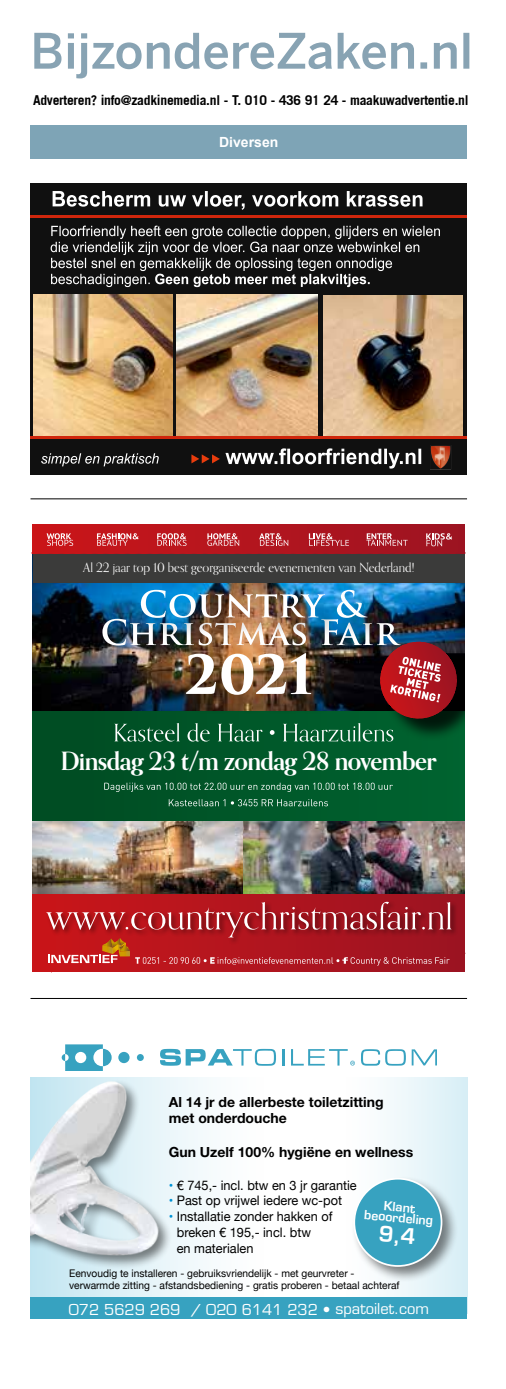
<style>
.page{position:relative;width:506px;height:1389px;background:#fff}
.page>*{position:absolute;margin:0;border:0;box-sizing:border-box;transform-origin:0 0}
.t1{font:700 52.5px "Trajan Pro 3";color:#fff}
.t2{font:700 25.2px "Orpheus Pro";letter-spacing:-.02em;color:#fff}
.t3{font:14.7px "Eurostile";color:#fff}
.t4{font:700 14px/16.8px "Helvetica Neue";color:#000}
.t5{font:700 14px "Arial";color:#fff}
.t6{font:700 13.65px "Trade Gothic";letter-spacing:-.02em;color:#000}
.t7{font:13.12px/15.8px "Helvetica Neue";color:#000}
.t8{font:12.78px "Orpheus Pro";color:#fff}
.t9{font:600 12.25px/10.5px "Eurostile";color:#fff;text-align:center}
.t10{font:10.5px/12.6px "Helvetica Neue";color:#000}
.s1{color:#0093d6}
</style>
<div class="page">
<div style="left:30px;top:184px;width:436px;height:291px;background:#101010"></div>
<img style="left:33px;top:295px;width:139px;height:141px">
<hr style="left:30px;top:215px;width:436px;height:3px;background:#cf260c">
<svg style="left:53px;top:191px;width:370px;height:19px"></svg>
<svg style="left:430px;top:445px;width:21px;height:24px"></svg>
<svg style="left:51px;top:226px;width:389px;height:61px"></svg>
<img style="left:177px;top:295px;width:141px;height:141px">
<img style="left:323px;top:295px;width:140px;height:141px">
<svg style="left:41px;top:453px;width:118px;height:13px"></svg>
<svg style="left:191px;top:448px;width:230px;height:21px"></svg>
<hr style="left:30px;top:436px;width:436px;height:3px;background:#cf260c">
<hr style="left:31px;top:998px;width:436px;height:1px;background:#000">
<div style="left:31px;top:126px;width:436px;height:33px;background:#7ea4b6"></div>
<hr style="left:31px;top:499px;width:436px;height:1px;background:#000">
<svg style="left:34px;top:33px;width:435px;height:45px"></svg>
<img style="left:242px;top:821px;width:223px;height:73px">
<img style="left:33px;top:583px;width:432px;height:129px">
<img style="left:33px;top:821px;width:209px;height:73px">
<div style="left:33px;top:712px;width:432px;height:109px;background:#005628"></div>
<svg style="left:169px;top:799px;width:159px;height:7px"></svg>
<svg style="left:104px;top:783px;width:289px;height:9px"></svg>
<div style="left:33px;top:552px;width:432px;height:31px;background:#3b3b3a"></div>
<div style="left:33px;top:894px;width:432px;height:77px;background:linear-gradient(to right,#ca1519,#9b1422)"></div>
<div style="left:45px;top:900px;width:414px;height:45px;background:#000;opacity:.5"></div>
<svg style="left:46px;top:902px;width:419px;height:70px;background:#b32930"></svg>
<div style="left:384px;top:645px;width:81px;height:97px;background:#000;opacity:.75"></div>
<div style="left:33px;top:525px;width:432px;height:28px;background:linear-gradient(to right,#cb1519,#9c1422)"></div>
<svg style="left:32px;top:552px;width:433px;height:1px"></svg>
<svg style="left:97px;top:533px;width:42px;height:13px"></svg>
<svg style="left:157px;top:533px;width:30px;height:13px"></svg>
<svg style="left:259px;top:533px;width:29px;height:13px"></svg>
<svg style="left:207px;top:533px;width:32px;height:13px"></svg>
<svg style="left:309px;top:533px;width:40px;height:13px"></svg>
<svg style="left:366px;top:533px;width:42px;height:13px"></svg>
<svg style="left:47px;top:533px;width:26px;height:13px"></svg>
<svg style="left:426px;top:533px;width:26px;height:13px"></svg>
<img style="left:102px;top:590px;width:359px;height:152px">
<div style="left:31px;top:1077px;width:234px;height:237px;background:linear-gradient(to right,#c4e6f1,#fff)"></div>
<div style="left:345px;top:1077px;width:122px;height:237px;background:linear-gradient(to right,#fff,#d9eff6)"></div>
<div style="left:31px;top:1297px;width:436px;height:22px;background:#37a2c0"></div>
<div style="left:351px;top:1176px;width:108px;height:107px;background:#000;opacity:.5"></div>
<div style="left:354px;top:1179px;width:88px;height:87px;background:#37a2c0;border-radius:50%"></div>
<div style="left:353px;top:1178px;width:89px;height:89px;border:2px solid #fff;border-radius:50%"></div>
<div style="left:137px;top:1054px;width:7px;height:7px;background:#37a2c0;border-radius:50%"></div>
<div style="left:118px;top:1052px;width:12px;height:11px;background:#37a2c0;border-radius:50%"></div>
<svg style="left:62px;top:1044px;width:50px;height:26px"></svg>
<svg style="left:160px;top:1049px;width:116px;height:17px"></svg>
<svg style="left:283px;top:1049px;width:2px;height:17px"></svg>
<svg style="left:291px;top:1049px;width:64px;height:17px"></svg>
<svg style="left:361px;top:1049px;width:45px;height:17px"></svg>
<svg style="left:412px;top:1049px;width:24px;height:16px"></svg>
<div style="left:31px;top:1079px;width:142px;height:191px;background:#ecf7fa"></div>
<img style="left:31px;top:1077px;width:139px;height:200px">
<p class="t6" style="left:33px;top:92px;width:437px">Adverteren? info@zadkinemedia.nl - T. 010 - 436 91 24 - maakuwadvertentie.nl</p>
<h3 class="t5" style="left:219px;top:133px;width:61px">Diversen</h3>
<p class="t8" style="left:83px;top:559px;width:333px">Al 22 jaar top 10 best georganiseerde evenementen van Nederland!</p>
<h1 class="t1" style="left:185px;top:636px;width:130px">2021</h1>
<h2 class="t2" style="left:61px;top:745px;width:377px">Dinsdag 23 t/m zondag 28 november</h2>
<h3 class="t4" style="left:169px;top:1093px;width:216px">Al 14 jr de allerbeste toiletzitting met onderdouche</h3>
<h3 class="t4" style="left:169px;top:1143px;width:246px">Gun Uzelf 100% hygiëne en wellness</h3>
<p class="t7" style="left:169px;top:1178px;width:189px"><span class="s1">•</span> € 745,- incl. btw en 3 jr garantie</p>
<p class="t7" style="left:169px;top:1193px;width:175px"><span class="s1">•</span> Past op vrijwel iedere wc-pot</p>
<p class="t7" style="left:177px;top:1209px;width:157px;text-indent:-8px"><span class="s1">•</span> Installatie zonder hakken of breken € 195,- incl. btw<br>en materialen</p>
<p class="t9" style="left:366px;top:1199px;width:71px;rotate:5deg">Klant beoordeling</p>
<p class="t10" style="left:69px;top:1267px;width:332px">Eenvoudig te installeren - gebruiksvriendelijk - met geurvreter - verwarmde zitting - afstandsbediening - gratis proberen - betaal achteraf</p>
<h3 class="t3" style="left:69px;top:1301px;width:362px">072 5629 269 / 020 6141 232 • spatoilet.com</h3>
</div>
